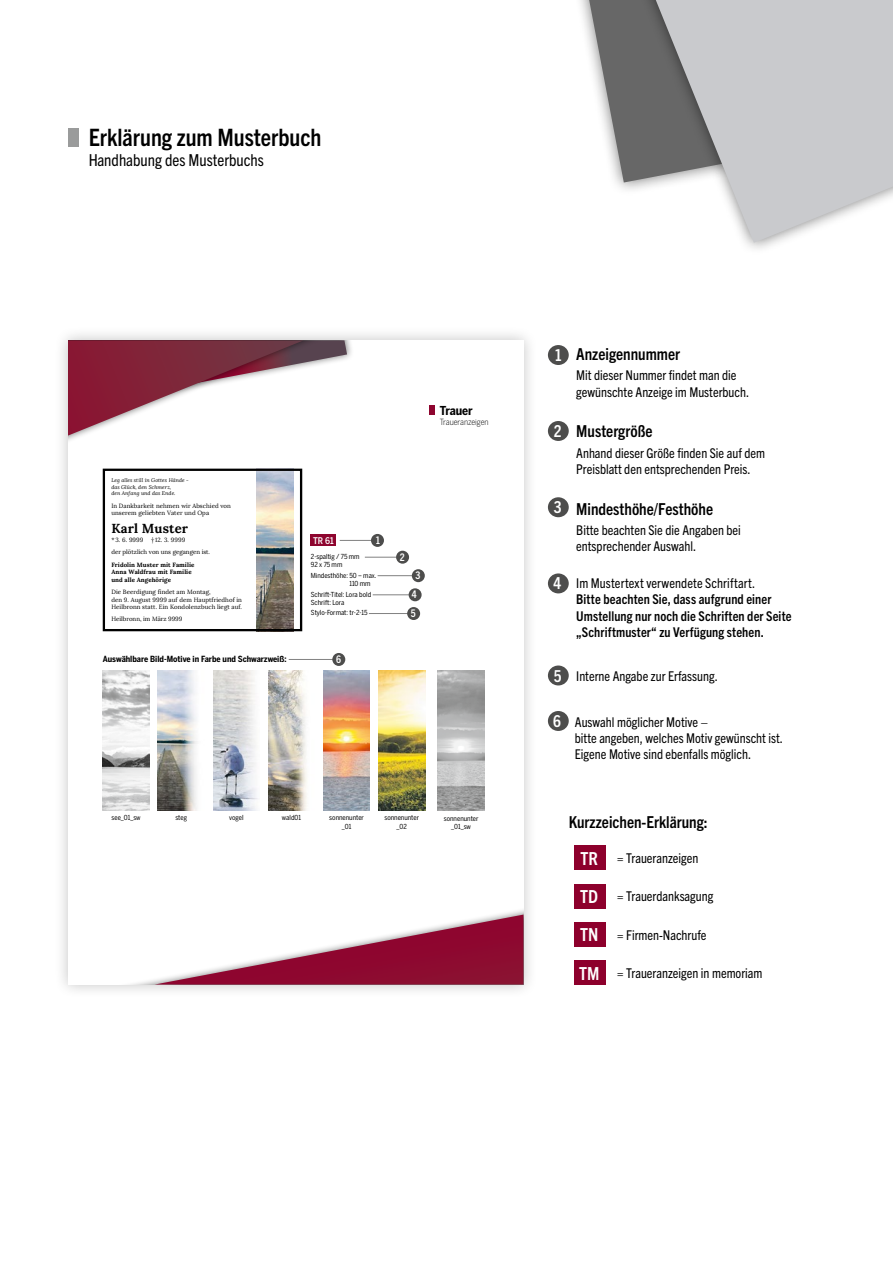
<style>
.page{position:relative;width:893px;height:1263px;background:#fff}
.page>*{position:absolute;margin:0;border:0;box-sizing:border-box;transform-origin:0 0}
.t1{font:700 condensed 24px "Trade Gothic Next LT Pro";color:#000}
.t2{font:700 condensed 16.5px "Trade Gothic Next LT Pro";color:#000}
.t3{font:condensed 16.5px "Trade Gothic Next LT Pro";color:#000}
.t4{font:700 condensed 16.5px "Trade Gothic Next LT Pro";color:#fff}
.t5{font:condensed 13.5px/16.2px "Trade Gothic Next LT Pro";color:#000}
.t6{font:700 condensed 13.5px/16.2px "Trade Gothic Next LT Pro";letter-spacing:.01em;color:#000}
.t7{font:700 13.05px "Lora";letter-spacing:.01em;color:#000}
.t8{font:700 12.3px "Benton Sans Cond";color:#000}
.t9{font:700 condensed 10.5px/19px "Trade Gothic Next LT Pro";color:#fff;text-align:center}
.t10{font:500 9.15px "Benton Sans Cond";color:#fff}
.t11{font:700 8.4px "Benton Sans Cond";color:#000}
.t12{font:300 8.4px "Benton Sans Cond";color:#000}
.t13{font:6.9px/8.2px "Benton Sans Cond";color:#000}
.t14{font:6.15px/7.6px "Lora";letter-spacing:.01em;color:#000}
.t15{font:700 6.15px/7.6px "Lora";letter-spacing:.01em;color:#000}
.t16{font:italic 5.4px/6.8px "Lora";letter-spacing:.01em;color:#000}
.s1{color:#fff}
.s2{font-weight:700;font-size:16.5px;color:#fff}
.s3{font-weight:700;font-size:18px;color:#fff}
</style>
<div class="page">
<div style="left:54px;top:326px;width:484px;height:672px;background:#000;opacity:.23"></div>
<div style="left:68px;top:340px;width:455px;height:644px;background:#fff"></div>
<svg style="left:155px;top:914px;width:368px;height:70px"></svg>
<svg style="left:68px;top:340px;width:279px;height:96px"></svg>
<div style="left:430px;top:405px;width:5px;height:10px;background:#8e052f"></div>
<div style="left:311px;top:534px;width:25px;height:12px;background:#8e052f"></div>
<img style="left:257px;top:472px;width:37px;height:156px">
<div style="left:103px;top:469px;width:199px;height:162px;border:2px solid #000"></div>
<img style="left:103px;top:670px;width:46px;height:141px">
<img style="left:158px;top:670px;width:39px;height:141px">
<img style="left:213px;top:670px;width:45px;height:141px">
<img style="left:268px;top:670px;width:39px;height:141px">
<img style="left:323px;top:670px;width:47px;height:141px">
<img style="left:378px;top:670px;width:47px;height:141px">
<img style="left:438px;top:670px;width:46px;height:141px">
<hr style="left:365px;top:557px;width:33px;height:1px;background:#818181">
<hr style="left:378px;top:575px;width:36px;height:1px;background:#818181">
<hr style="left:373px;top:594px;width:38px;height:1px;background:#818181">
<hr style="left:369px;top:613px;width:40px;height:1px;background:#818181">
<hr style="left:289px;top:659px;width:45px;height:1px;background:#818181">
<div style="left:69px;top:128px;width:10px;height:19px;background:#9a9b9b"></div>
<hr style="left:340px;top:540px;width:33px;height:1px;background:#818181">
<div style="left:371px;top:534px;width:13px;height:13px;background:#4d4d4c;border-radius:50%"></div>
<div style="left:396px;top:551px;width:13px;height:13px;background:#4d4d4c;border-radius:50%"></div>
<div style="left:412px;top:569px;width:13px;height:13px;background:#4d4d4c;border-radius:50%"></div>
<div style="left:409px;top:588px;width:13px;height:13px;background:#4d4d4c;border-radius:50%"></div>
<div style="left:407px;top:607px;width:13px;height:13px;background:#4d4d4c;border-radius:50%"></div>
<div style="left:332px;top:653px;width:13px;height:13px;background:#4d4d4c;border-radius:50%"></div>
<div style="left:548px;top:345px;width:21px;height:20px;background:#4d4d4c;border-radius:50%"></div>
<div style="left:548px;top:665px;width:21px;height:20px;background:#4d4d4c;border-radius:50%"></div>
<div style="left:548px;top:573px;width:21px;height:20px;background:#4d4d4c;border-radius:50%"></div>
<div style="left:548px;top:497px;width:21px;height:20px;background:#4d4d4c;border-radius:50%"></div>
<div style="left:548px;top:421px;width:21px;height:20px;background:#4d4d4c;border-radius:50%"></div>
<div style="left:548px;top:711px;width:21px;height:20px;background:#4d4d4c;border-radius:50%"></div>
<div style="left:575px;top:846px;width:31px;height:24px;background:#8d002c"></div>
<div style="left:575px;top:884px;width:31px;height:24px;background:#8d002c"></div>
<div style="left:575px;top:922px;width:31px;height:25px;background:#8d002c"></div>
<div style="left:575px;top:960px;width:31px;height:25px;background:#8d002c"></div>
<div style="left:532px;top:0;width:361px;height:256px;background:#000;opacity:.51"></div>
<svg style="left:656px;top:0;width:237px;height:243px;background:#c6c7c9"></svg>
<h1 class="t1" style="left:89px;top:121px;width:234px">Erklärung zum Musterbuch</h1>
<p class="t3" style="left:89px;top:149px;width:177px">Handhabung des Musterbuchs</p>
<p class="t16" style="left:111px;top:477px;width:79px">Leg alles still in Gottes Hände - das Glück, den Schmerz,<br>den Anfang und das Ende.</p>
<p class="t14" style="left:111px;top:502px;width:121px">In Dankbarkeit nehmen wir Abschied von unserem geliebten Vater und Opa</p>
<p class="t7" style="left:111px;top:520px;width:78px">Karl Muster</p>
<p class="t14" style="left:111px;top:536px;width:33px">* 3. 6. 9999</p>
<p class="t14" style="left:151px;top:536px;width:35px">† 12. 3. 9999</p>
<p class="t15" style="left:111px;top:561px;width:84px">Fridolin Muster mit Familie<br>Anna Waldfrau mit Familie und alle Angehörige</p>
<p class="t14" style="left:111px;top:588px;width:132px">Die Beerdigung findet am Montag,<br>den 9. August 9999 auf dem Hauptfriedhof in<br>Heilbronn statt. Ein Kondolenzbuch liegt auf.</p>
<p class="t14" style="left:111px;top:615px;width:72px">Heilbronn, im März 9999</p>
<p class="t14" style="left:111px;top:548px;width:100px">der plötzlich von uns gegangen ist.</p>
<p class="t11" style="left:103px;top:654px;width:185px">Auswählbare Bild-Motive in Farbe und Schwarzweiß:</p>
<p class="t8" style="left:440px;top:403px;width:34px">Trauer</p>
<p class="t12" style="left:440px;top:417px;width:50px">Traueranzeigen</p>
<p class="t9" style="left:375px;top:530px;width:6px">1</p>
<p class="t10" style="left:313px;top:535px;width:22px">TR 61</p>
<p class="t13" style="left:311px;top:552px;width:50px">2-spaltig / 75 mm<br>92 x 75 mm</p>
<p class="t13" style="left:349px;top:571px;width:29px;text-indent:-38px">Mindesthöhe: 50 – max.<br>110 mm</p>
<p class="t13" style="left:311px;top:590px;width:62px">Schrift-Titel: Lora bold<br>Schrift: Lora</p>
<p class="t13" style="left:311px;top:608px;width:58px">Stylo-Format: tr-2-15</p>
<p class="t9" style="left:336px;top:649px;width:6px">6</p>
<p class="t9" style="left:400px;top:547px;width:6px">2</p>
<p class="t9" style="left:411px;top:565px;width:11px">3<br>4<br>5</p>
<p class="t4" style="left:555px;top:344px;width:9px">1</p>
<p class="t2" style="left:576px;top:343px;width:105px">Anzeigennummer</p>
<p class="t5" style="left:576px;top:366px;width:174px">Mit dieser Nummer findet man die gewünschte Anzeige im Musterbuch.</p>
<p class="t2" style="left:554px;top:420px;width:100px"><span class="s1">2</span> Mustergröße</p>
<p class="t5" style="left:576px;top:444px;width:190px">Anhand dieser Größe finden Sie auf dem<br>Preisblatt den entsprechenden Preis.</p>
<p class="t2" style="left:554px;top:497px;width:161px"><span class="s1">3</span> Mindesthöhe/Festhöhe</p>
<p class="t5" style="left:576px;top:521px;width:166px">Bitte beachten Sie die Angaben bei entsprechender Auswahl.</p>
<p class="t4" style="left:554px;top:572px;width:9px">4</p>
<p class="t5" style="left:576px;top:574px;width:180px">Im Mustertext verwendete Schriftart.</p>
<p class="t6" style="left:576px;top:590px;width:217px">Bitte beachten Sie, dass aufgrund einer<br>Umstellung nur noch die Schriften der Seite „Schriftmuster“ zu Verfügung stehen.</p>
<p class="t5" style="left:554px;top:667px;width:165px"><span class="s2">5</span> Interne Angabe zur Erfassung.</p>
<p class="t5" style="left:575px;top:713px;width:210px;text-indent:-22px"><span class="s2">6</span> Auswahl möglicher Motive –<br>bitte angeben, welches Motiv gewünscht ist.<br>Eigene Motive sind ebenfalls möglich.</p>
<p class="t13" style="left:111px;top:814px;width:31px">see_01_sw</p>
<p class="t13" style="left:175px;top:814px;width:13px">steg</p>
<p class="t13" style="left:229px;top:814px;width:16px">vogel</p>
<p class="t13" style="left:282px;top:814px;width:21px">wald01</p>
<p class="t13" style="left:329px;top:814px;width:36px;text-align:center">sonnenunter _01</p>
<p class="t13" style="left:384px;top:814px;width:36px;text-align:center">sonnenunter _02</p>
<p class="t13" style="left:444px;top:814px;width:36px;text-align:center">sonnenunter _01_sw</p>
<p class="t2" style="left:569px;top:811px;width:140px">Kurzzeichen-Erklärung:</p>
<p class="t5" style="left:580px;top:849px;width:119px"><span class="s3">TR</span> = Traueranzeigen</p>
<p class="t5" style="left:580px;top:887px;width:135px"><span class="s3">TD</span> = Trauerdanksagung</p>
<p class="t5" style="left:580px;top:926px;width:128px"><span class="s3">TN</span> = Firmen-Nachrufe</p>
<p class="t5" style="left:579px;top:964px;width:185px"><span class="s3">TM</span> = Traueranzeigen in memoriam</p>
</div>
